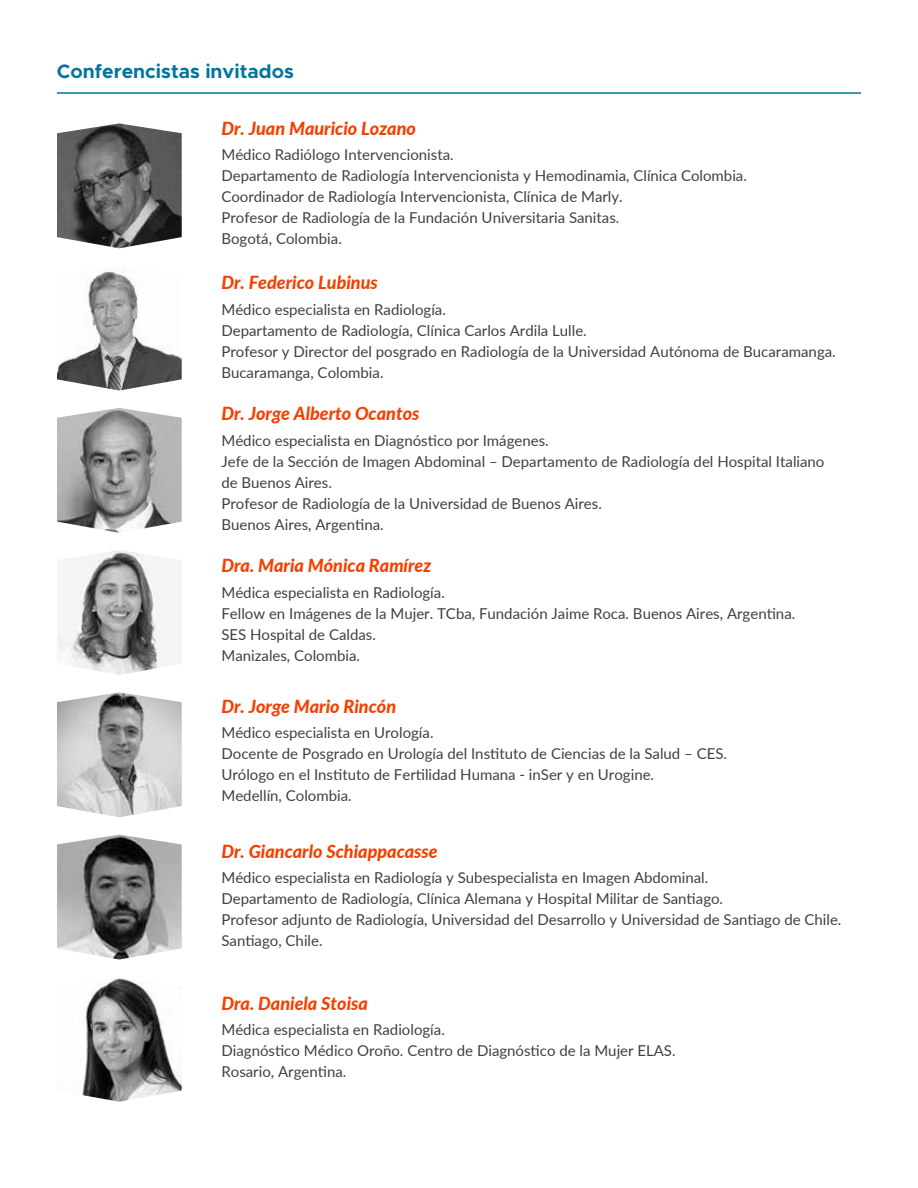
<style>
.page{position:relative;width:918px;height:1188px;background:#fff}
.page>*{position:absolute;margin:0;border:0;box-sizing:border-box;transform-origin:0 0}
.t1{font:700 19.5px "Metropolis";color:#00759f}
.t2{font:italic 800 18px "Lato";color:#f54000}
.t3{font:15px/21px "Lato";color:#404041}
</style>
<div class="page">
<hr style="left:57px;top:92px;width:804px;height:2px;background:#00759f">
<svg style="left:57px;top:123px;width:125px;height:979px"></svg>
<h1 class="t1" style="left:57px;top:59px;width:238px">Conferencistas invitados</h1>
<p class="t2" style="left:221px;top:115px;width:196px">Dr. Juan Mauricio Lozano</p>
<p class="t3" style="left:221px;top:144px;width:527px">Médico Radiólogo Intervencionista.<br>Departamento de Radiología Intervencionista y Hemodinamia, Clínica Colombia.<br>Coordinador de Radiología Intervencionista, Clínica de Marly.<br>Profesor de Radiología de la Fundación Universitaria Sanitas.<br>Bogotá, Colombia.</p>
<p class="t2" style="left:221px;top:269px;width:158px">Dr. Federico Lubinus</p>
<p class="t3" style="left:221px;top:298px;width:616px">Médico especialista en Radiología.<br>Departamento de Radiología, Clínica Carlos Ardila Lulle.<br>Profesor y Director del posgrado en Radiología de la Universidad Autónoma de Bucaramanga.<br>Bucaramanga, Colombia.</p>
<p class="t2" style="left:221px;top:400px;width:200px">Dr. Jorge Alberto Ocantos</p>
<p class="t3" style="left:221px;top:429px;width:605px">Médico especialista en Diagnóstico por Imágenes.<br>Jefe de la Sección de Imagen Abdominal – Departamento de Radiología del Hospital Italiano de Buenos Aires.<br>Profesor de Radiología de la Universidad de Buenos Aires.<br>Buenos Aires, Argentina.</p>
<p class="t2" style="left:221px;top:552px;width:211px">Dra. Maria Mónica Ramírez</p>
<p class="t3" style="left:221px;top:581px;width:575px">Médica especialista en Radiología.<br>Fellow en Imágenes de la Mujer. TCba, Fundación Jaime Roca. Buenos Aires, Argentina.<br>SES Hospital de Caldas.<br>Manizales, Colombia.</p>
<p class="t2" style="left:221px;top:693px;width:176px">Dr. Jorge Mario Rincón</p>
<p class="t3" style="left:221px;top:722px;width:507px">Médico especialista en Urología.<br>Docente de Posgrado en Urología del Instituto de Ciencias de la Salud – CES.<br>Urólogo en el Instituto de Fertilidad Humana - inSer y en Urogine.<br>Medellín, Colombia.</p>
<p class="t2" style="left:221px;top:838px;width:218px">Dr. Giancarlo Schiappacasse</p>
<p class="t3" style="left:221px;top:866px;width:622px">Médico especialista en Radiología y Subespecialista en Imagen Abdominal.<br>Departamento de Radiología, Clínica Alemana y Hospital Militar de Santiago.<br>Profesor adjunto de Radiología, Universidad del Desarrollo y Universidad de Santiago de Chile.<br>Santiago, Chile.</p>
<p class="t2" style="left:221px;top:990px;width:148px">Dra. Daniela Stoisa</p>
<p class="t3" style="left:221px;top:1018px;width:456px">Médica especialista en Radiología.<br>Diagnóstico Médico Oroño. Centro de Diagnóstico de la Mujer ELAS.<br>Rosario, Argentina.</p>
</div>
